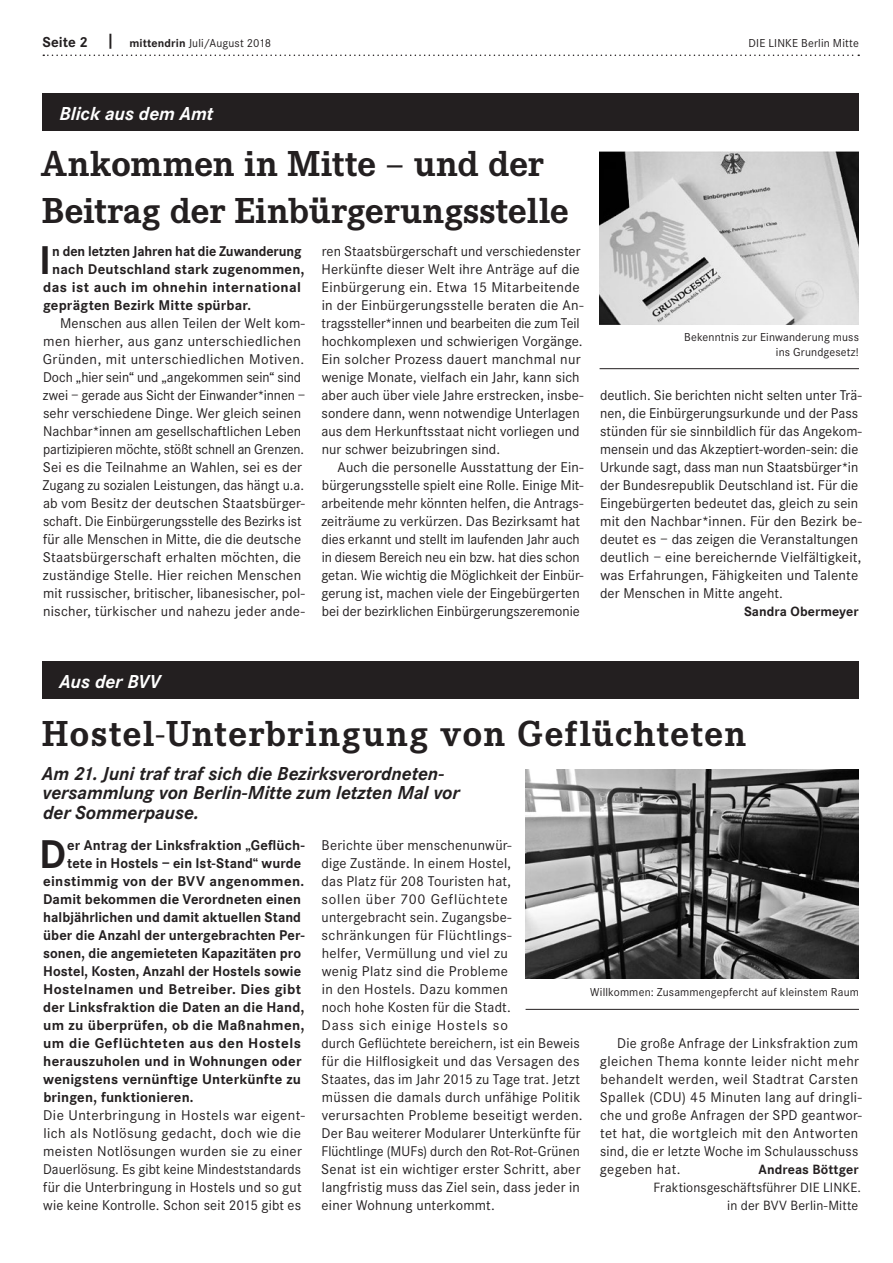
<style>
.page{position:relative;width:893px;height:1263px;background:#fff}
.page>*{position:absolute;margin:0;border:0;box-sizing:border-box;transform-origin:0 0}
.t1{font:700 41.7px "Corporate S";color:#231f20}
.t2{font:700 37.5px/46.5px "Corporate E";letter-spacing:.01em;color:#231f20}
.t3{font:700 37.5px "Corporate E";letter-spacing:.03em;color:#231f20}
.t4{font:italic 700 19.5px/19.5px "Corporate S";letter-spacing:-.005em;color:#231f20}
.t5{font:italic 700 19.5px "Corporate S";letter-spacing:-.005em;color:#fff}
.t6{font:14.7px/18px "Corporate S";letter-spacing:.01em;color:#231f20}
.t7{font:700 14.7px "Corporate S";letter-spacing:.01em;color:#231f20}
.t8{font:700 14.7px "Corporate S";letter-spacing:.01em;color:#231f20;scale:.96 1}
.t9{font:700 14.7px "Corporate S";letter-spacing:.03em;color:#231f20}
.t10{font:13.95px/18px "Corporate S";letter-spacing:.005em;color:#231f20;text-align:right}
.t11{font:700 13.95px "Corporate S";letter-spacing:.005em;color:#231f20}
.t12{font:12px/15px "Corporate S";letter-spacing:.015em;color:#231f20;text-align:right}
.s1{font-weight:700;font-size:15px}
.s2{font-weight:700}
</style>
<div class="page">
<svg style="left:43px;top:55px;width:816px;height:1px"></svg>
<div style="left:43px;top:661px;width:816px;height:38px;background:#231f20"></div>
<div style="left:43px;top:94px;width:816px;height:37px;background:#231f20"></div>
<hr style="left:526px;top:1009px;width:333px;height:1px;background:#231f20">
<hr style="left:600px;top:368px;width:259px;height:1px;background:#231f20">
<img style="left:526px;top:770px;width:333px;height:208px">
<img style="left:600px;top:151px;width:259px;height:174px">
<p class="t12" style="left:43px;top:35px;width:230px"><span class="s1">Seite 2 |</span> <span class="s2">mittendrin</span> Juli/August 2018</p>
<p class="t12" style="left:749px;top:35px;width:112px">DIE LINKE Berlin Mitte</p>
<h3 class="t5" style="left:60px;top:102px;width:155px">Blick aus dem Amt</h3>
<h2 class="t2" style="left:41px;top:141px;width:529px">Ankommen in Mitte – und der<br>Beitrag der Einbürgerungsstelle</h2>
<h1 class="t1" style="left:39px;top:236px;width:14px">I</h1>
<p class="t8" style="left:52px;top:242px;width:261px">n den letzten Jahren hat die Zuwanderung</p>
<p class="t6" style="left:322px;top:242px;width:263px">ren Staatsbürgerschaft und verschiedenster Herkünfte dieser Welt ihre Anträge auf die Einbürgerung ein. Etwa 15 Mitarbeitende in der Einbürgerungsstelle beraten die An&shy;tragssteller*innen und bearbeiten die zum Teil hochkomplexen und schwierigen Vorgänge.<br>Ein solcher Prozess dauert manchmal nur wenige Monate, vielfach ein Jahr, kann sich aber auch über viele Jahre erstrecken, insbe&shy;sondere dann, wenn notwendige Unterlagen aus dem Herkunftsstaat nicht vorliegen und nur schwer beizubringen sind.</p>
<p class="t6" style="left:321px;top:458px;width:264px;text-indent:16px">Auch die personelle Ausstattung der Ein&shy;bürgerungsstelle spielt eine Rolle. Einige Mit&shy;arbeitende mehr könnten helfen, die Antrags&shy;zeiträume zu verkürzen. Das Bezirksamt hat dies erkannt und stellt im laufenden Jahr auch in diesem Bereich neu ein bzw. hat dies schon getan. Wie wichtig die Möglichkeit der Einbür&shy;gerung ist, machen viele der Eingebürgerten bei der bezirklichen Einbürgerungszeremonie</p>
<p class="t7" style="left:52px;top:260px;width:254px">nach Deutschland stark zugenommen,</p>
<p class="t7" style="left:43px;top:278px;width:259px">das ist auch im ohnehin international</p>
<p class="t7" style="left:43px;top:296px;width:210px">geprägten Bezirk Mitte spürbar.</p>
<p class="t6" style="left:42px;top:314px;width:265px;text-indent:18px">Menschen aus allen Teilen der Welt kom&shy;men hierher, aus ganz unterschiedlichen Gründen, mit unterschiedlichen Motiven.<br>Doch „hier sein“ und „angekommen sein“ sind zwei – gerade aus Sicht der Einwander*innen – sehr verschiedene Dinge. Wer gleich seinen Nachbar*innen am gesellschaftlichen Leben partizipieren möchte, stößt schnell an Grenzen.<br>Sei es die Teilnahme an Wahlen, sei es der Zugang zu sozialen Leistungen, das hängt u.a. ab vom Besitz der deutschen Staatsbürger&shy;schaft. Die Einbürgerungsstelle des Bezirks ist für alle Menschen in Mitte, die die deutsche Staatsbürgerschaft erhalten möchten, die zuständige Stelle. Hier reichen Menschen mit russischer, britischer, libanesischer, pol&shy;nischer, türkischer und nahezu jeder ande-</p>
<p class="t12" style="left:684px;top:329px;width:176px">Bekenntnis zur Einwanderung muss ins Grundgesetz!</p>
<p class="t6" style="left:600px;top:386px;width:263px">deutlich. Sie berichten nicht selten unter Trä&shy;nen, die Einbürgerungsurkunde und der Pass stünden für sie sinnbildlich für das Angekom&shy;mensein und das Akzeptiert-worden-sein: die Urkunde sagt, dass man nun Staatsbürger*in der Bundesrepublik Deutschland ist. Für die Eingebürgerten bedeutet das, gleich zu sein mit den Nachbar*innen. Für den Bezirk be&shy;deutet es – das zeigen die Veranstaltungen deutlich – eine bereichernde Vielfältigkeit, was Erfahrungen, Fähigkeiten und Talente der Menschen in Mitte angeht.</p>
<p class="t11" style="left:744px;top:603px;width:116px">Sandra Obermeyer</p>
<h3 class="t5" style="left:60px;top:669px;width:102px">Aus der BVV</h3>
<h2 class="t3" style="left:42px;top:712px;width:706px">Hostel-Unterbringung von Geflüchteten</h2>
<h3 class="t4" style="left:42px;top:763px;width:419px">Am 21. Juni traf traf sich die Bezirksverordneten&shy;versammlung von Berlin-Mitte zum letzten Mal vor der Sommerpause.</h3>
<h1 class="t1" style="left:39px;top:830px;width:28px">D</h1>
<p class="t7" style="left:67px;top:836px;width:239px">er Antrag der Linksfraktion „Geflüch-</p>
<p class="t6" style="left:321px;top:836px;width:263px">Berichte über menschenunwür-<br>dige Zustände. In einem Hostel,<br>das Platz für 208 Touristen hat,<br>sollen über 700 Geflüchtete untergebracht sein. Zugangsbe&shy;schränkungen für Flüchtlings-<br>helfer, Vermüllung und viel zu<br>wenig Platz sind die Probleme<br>in den Hostels. Dazu kommen<br>noch hohe Kosten für die Stadt.<br>Dass sich einige Hostels so<br>durch Geflüchtete bereichern, ist ein Beweis für die Hilflosigkeit und das Versagen des Staates, das im Jahr 2015 zu Tage trat. Jetzt müssen die damals durch unfähige Politik verursachten Probleme beseitigt werden.<br>Der Bau weiterer Modularer Unterkünfte für Flüchtlinge (MUFs) durch den Rot-Rot-Grünen Senat ist ein wichtiger erster Schritt, aber langfristig muss das Ziel sein, dass jeder in einer Wohnung unterkommt.</p>
<p class="t7" style="left:67px;top:854px;width:235px">tete in Hostels – ein Ist-Stand“ wurde</p>
<p class="t7" style="left:43px;top:872px;width:263px">einstimmig von der BVV angenommen.</p>
<p class="t7" style="left:43px;top:890px;width:260px">Damit bekommen die Verordneten einen</p>
<p class="t7" style="left:43px;top:908px;width:259px">halbjährlichen und damit aktuellen Stand</p>
<p class="t7" style="left:43px;top:926px;width:263px">über die Anzahl der untergebrachten Per-</p>
<p class="t7" style="left:43px;top:944px;width:259px">sonen, die angemieteten Kapazitäten pro</p>
<p class="t7" style="left:43px;top:962px;width:259px">Hostel, Kosten, Anzahl der Hostels sowie</p>
<p class="t7" style="left:43px;top:980px;width:259px">Hostelnamen und Betreiber. Dies gibt</p>
<p class="t7" style="left:43px;top:998px;width:263px">der Linksfraktion die Daten an die Hand,</p>
<p class="t7" style="left:43px;top:1016px;width:263px">um zu überprüfen, ob die Maßnahmen,</p>
<p class="t9" style="left:43px;top:1034px;width:259px">um die Geflüchteten aus den Hostels</p>
<p class="t7" style="left:43px;top:1052px;width:260px">herauszuholen und in Wohnungen oder</p>
<p class="t7" style="left:43px;top:1070px;width:259px">wenigstens vernünftige Unterkünfte zu</p>
<p class="t7" style="left:43px;top:1088px;width:152px">bringen, funktionieren.</p>
<p class="t6" style="left:43px;top:1106px;width:263px">Die Unterbringung in Hostels war eigent&shy;lich als Notlösung gedacht, doch wie die meisten Notlösungen wurden sie zu einer Dauerlösung. Es gibt keine Mindeststandards für die Unterbringung in Hostels und so gut wie keine Kontrolle. Schon seit 2015 gibt es</p>
<p class="t12" style="left:590px;top:985px;width:270px">Willkommen: Zusammengepfercht auf kleinstem Raum</p>
<p class="t6" style="left:600px;top:1034px;width:264px;text-indent:17px">Die große Anfrage der Linksfraktion zum gleichen Thema konnte leider nicht mehr behandelt werden, weil Stadtrat Carsten Spallek (CDU) 45 Minuten lang auf dringli&shy;che und große Anfragen der SPD geantwor&shy;tet hat, die wortgleich mit den Antworten sind, die er letzte Woche im Schulausschuss gegeben hat.</p>
<p class="t11" style="left:759px;top:1161px;width:102px">Andreas Böttger</p>
<p class="t10" style="left:653px;top:1178px;width:209px">Fraktionsgeschäftsführer DIE LINKE. in der BVV Berlin-Mitte</p>
</div>
